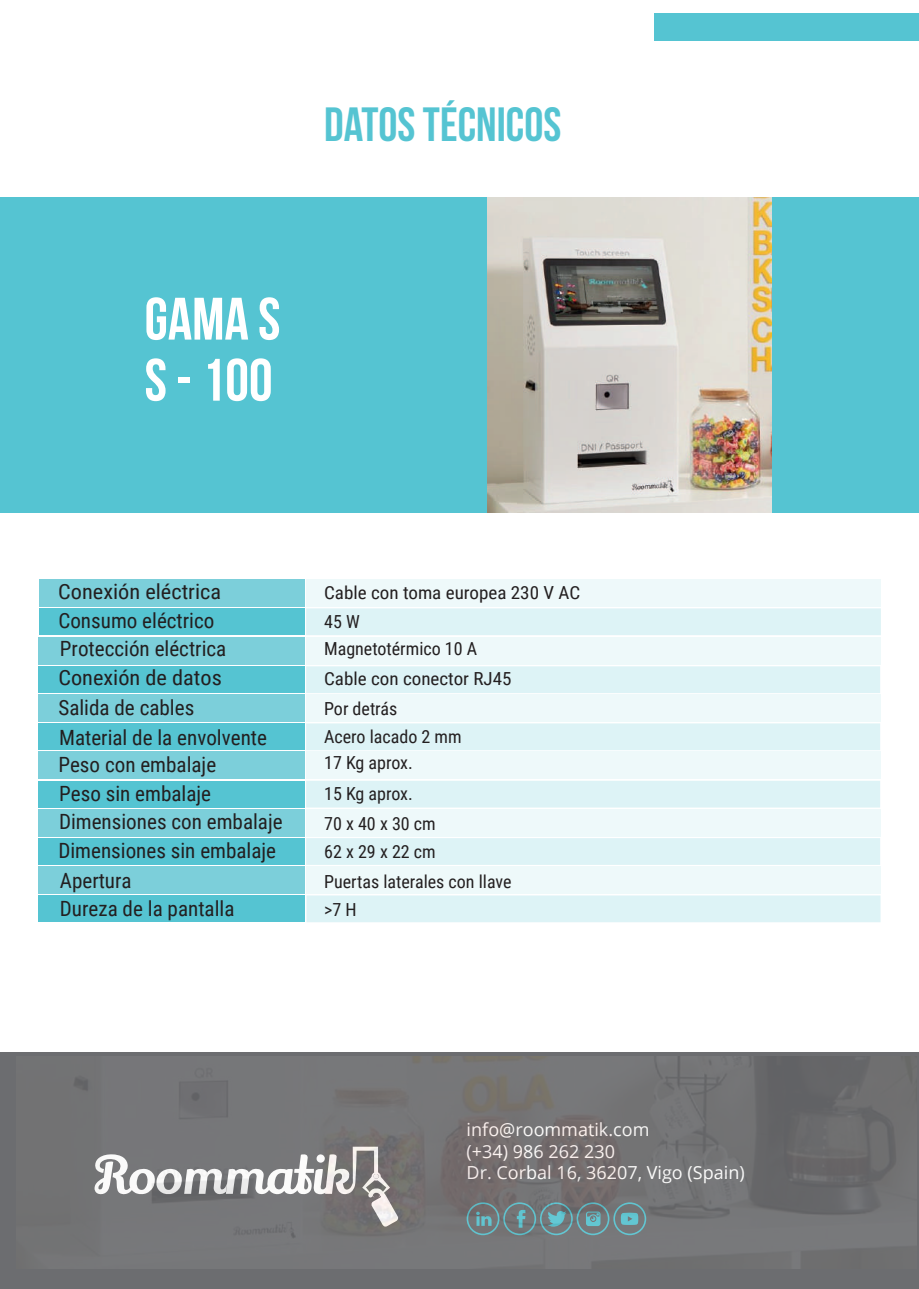
<style>
.page{position:relative;width:919px;height:1289px;background:#fff}
.page>*{position:absolute;margin:0;border:0;box-sizing:border-box;transform-origin:0 0}
.t1{font:700 59.7px/61.1px "Bebas Neue";color:#fff}
.t2{font:700 48px "Bebas Neue";color:#55c4d2}
.t3{font:21px/28.5px "Roboto Condensed";color:#231f20}
.t4{font:21px "Roboto Condensed";color:#231f20;scale:1.06 1}
.t5{font:18px/27px "Roboto Condensed";color:#231f20}
.t6{font:18px/21.6px "Open Sans";color:#fff}
.t7{font:18px "Roboto Condensed";color:#231f20;scale:1.06 1}
</style>
<div class="page">
<div style="left:0;top:1052px;width:918px;height:236px;background:#6c6d70"></div>
<div style="left:0;top:197px;width:918px;height:315px;background:#55c4d2"></div>
<div style="left:654px;top:13px;width:264px;height:28px;background:#55c4d2"></div>
<img style="left:487px;top:197px;width:284px;height:315px">
<img style="left:76px;top:1056px;width:840px;height:212px">
<div style="left:306px;top:809px;width:574px;height:27px;background:#eef9fa"></div>
<div style="left:38px;top:751px;width:266px;height:28px;background:#7ccfda"></div>
<div style="left:306px;top:838px;width:574px;height:26px;background:#ddf3f6"></div>
<div style="left:38px;top:809px;width:266px;height:27px;background:#7ccfda"></div>
<div style="left:38px;top:838px;width:266px;height:26px;background:#55c4d2"></div>
<div style="left:306px;top:751px;width:574px;height:28px;background:#eef9fa"></div>
<div style="left:38px;top:780px;width:266px;height:27px;background:#55c4d2"></div>
<div style="left:306px;top:723px;width:574px;height:27px;background:#ddf3f6"></div>
<div style="left:306px;top:694px;width:574px;height:28px;background:#eef9fa"></div>
<div style="left:306px;top:666px;width:574px;height:27px;background:#ddf3f6"></div>
<div style="left:306px;top:637px;width:574px;height:27px;background:#eef9fa"></div>
<div style="left:38px;top:723px;width:266px;height:27px;background:#55c4d2"></div>
<div style="left:38px;top:694px;width:266px;height:28px;background:#7ccfda"></div>
<div style="left:38px;top:666px;width:266px;height:27px;background:#55c4d2"></div>
<div style="left:38px;top:637px;width:266px;height:27px;background:#7ccfda"></div>
<div style="left:39px;top:608px;width:265px;height:27px;background:#55c4d2"></div>
<div style="left:39px;top:579px;width:265px;height:28px;background:#7ccfda"></div>
<div style="left:306px;top:579px;width:574px;height:28px;background:#eef9fa"></div>
<div style="left:306px;top:608px;width:574px;height:27px;background:#ddf3f6"></div>
<div style="left:306px;top:780px;width:574px;height:27px;background:#ddf3f6"></div>
<div style="left:306px;top:895px;width:574px;height:27px;background:#ddf3f6"></div>
<div style="left:38px;top:866px;width:267px;height:27px;background:#7ccfda"></div>
<div style="left:38px;top:895px;width:267px;height:27px;background:#55c4d2"></div>
<div style="left:306px;top:866px;width:574px;height:27px;background:#eef9fa"></div>
<h2 class="t2" style="left:324px;top:98px;width:239px">DATOS TÉCNICOS</h2>
<h1 class="t1" style="left:145px;top:288px;width:137px">GAMA S<br>S - 100</h1>
<p class="t4" style="left:58px;top:577px;width:155px">Conexión eléctrica</p>
<p class="t7" style="left:324px;top:580px;width:243px">Cable con toma europea 230 V AC</p>
<p class="t3" style="left:58px;top:605px;width:169px">Consumo eléctrico<br>Protección eléctrica</p>
<p class="t5" style="left:324px;top:607px;width:155px">45 W<br>Magnetotérmico 10 A</p>
<p class="t4" style="left:58px;top:663px;width:156px">Conexión de datos</p>
<p class="t7" style="left:324px;top:666px;width:178px">Cable con conector RJ45</p>
<p class="t3" style="left:58px;top:692px;width:137px">Salida de cables</p>
<p class="t5" style="left:324px;top:694px;width:75px">Por detrás</p>
<p class="t3" style="left:59px;top:722px;width:209px">Material de la envolvente</p>
<p class="t3" style="left:58px;top:750px;width:159px">Peso con embalaje</p>
<p class="t5" style="left:324px;top:722px;width:139px">Acero lacado 2 mm</p>
<p class="t5" style="left:324px;top:748px;width:90px">17 Kg aprox.</p>
<p class="t3" style="left:59px;top:779px;width:153px">Peso sin embalaje</p>
<p class="t5" style="left:324px;top:779px;width:90px">15 Kg aprox.</p>
<p class="t3" style="left:59px;top:806px;width:225px">Dimensiones con embalaje</p>
<p class="t3" style="left:58px;top:835px;width:219px">Dimensiones sin embalaje</p>
<p class="t5" style="left:324px;top:809px;width:113px">70 x 40 x 30 cm</p>
<p class="t5" style="left:324px;top:837px;width:113px">62 x 29 x 22 cm</p>
<p class="t3" style="left:60px;top:865px;width:73px">Apertura</p>
<p class="t5" style="left:324px;top:867px;width:189px">Puertas laterales con llave</p>
<p class="t3" style="left:60px;top:893px;width:176px">Dureza de la pantalla</p>
<p class="t5" style="left:324px;top:895px;width:34px">&gt;7 H</p>
<p class="t6" style="left:466px;top:1118px;width:279px">info@roommatik.com<br>(+34) 986 262 230<br>Dr. Corbal 16, 36207, Vigo (Spain)</p>
</div>
